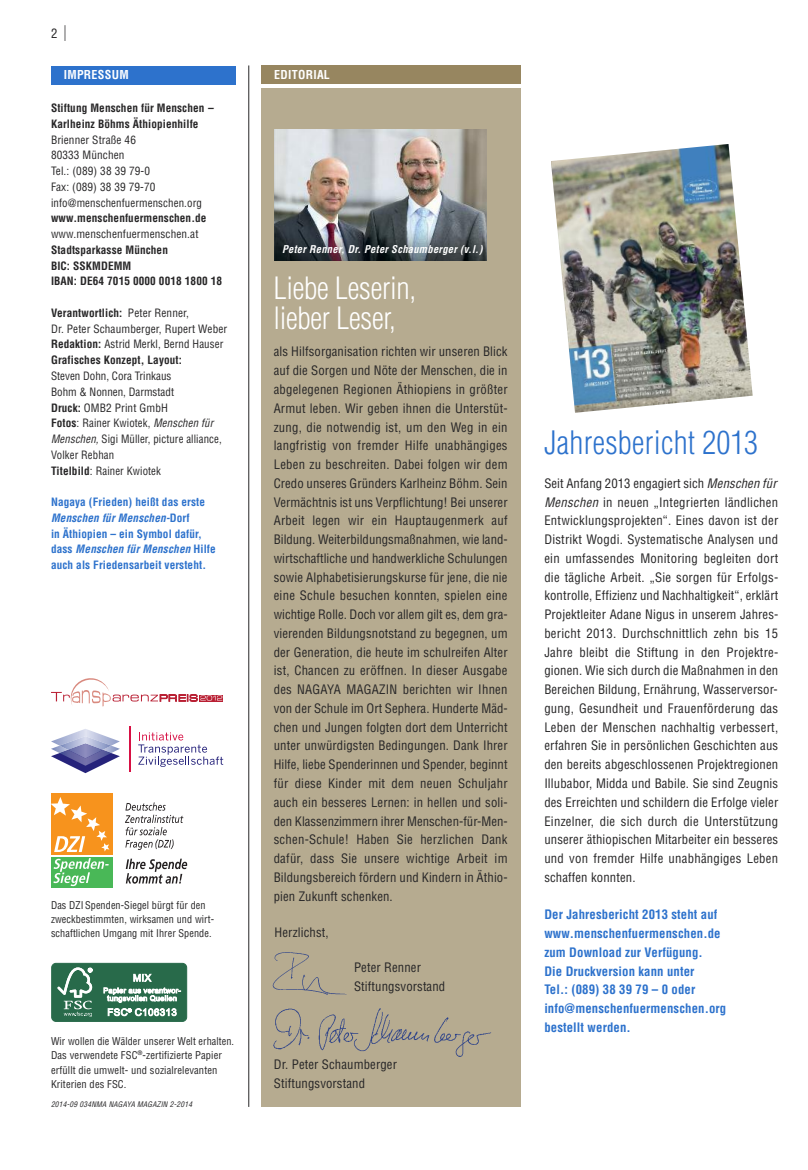
<style>
.page{position:relative;width:808px;height:1170px;background:#fff}
.page>*{position:absolute;margin:0;border:0;box-sizing:border-box;transform-origin:0 0}
.t1{font:300 condensed 31.5px "Helvetica";letter-spacing:.01em;color:#2d72cc}
.t2{font:300 condensed 30px/30px "Helvetica";letter-spacing:-.01em;color:#fff}
.t3{font:condensed 12.75px/18.8px "Helvetica";letter-spacing:.01em;color:#272627}
.t4{font:700 condensed 12.75px/18.8px "Helvetica";letter-spacing:.01em;color:#2d72cc}
.t5{font:700 condensed 12px "Helvetica";letter-spacing:.025em;color:#fff}
.t6{font:condensed 11.25px/15.8px "Helvetica";letter-spacing:.01em;color:#272627}
.t7{font:700 condensed 11.25px/15.8px "Helvetica";letter-spacing:.01em;color:#272627}
.t8{font:700 condensed 11.25px/15.8px "Helvetica";letter-spacing:.01em;color:#2d72cc}
.t9{font:condensed 10.5px/14.2px "Helvetica";letter-spacing:.01em;color:#272627}
.t10{font:italic 700 condensed 10.5px "Helvetica";letter-spacing:.03em;color:#fff}
.t11{font:italic condensed 7.5px "Helvetica";letter-spacing:.03em;color:#272627}
.s1{font-size:15.75px}
.s2{font-style:italic}
.s3{font-weight:700}
</style>
<div class="page">
<div style="left:51px;top:66px;width:185px;height:18px;background:#2d72cc"></div>
<hr style="left:248px;top:65px;width:1px;height:1041px;background:#272627">
<svg style="left:125px;top:802px;width:58px;height:47px"></svg>
<div style="left:51px;top:793px;width:62px;height:62px;background:#f7931d"></div>
<div style="left:51px;top:856px;width:62px;height:31px;background:#49b857"></div>
<svg style="left:53px;top:858px;width:56px;height:28px"></svg>
<svg style="left:51px;top:797px;width:58px;height:55px"></svg>
<svg style="left:126px;top:858px;width:61px;height:25px"></svg>
<svg style="left:51px;top:678px;width:171px;height:28px"></svg>
<svg style="left:51px;top:729px;width:69px;height:44px"></svg>
<img style="left:60px;top:736px;width:51px;height:13px">
<img style="left:68px;top:743px;width:35px;height:15px">
<svg style="left:138px;top:732px;width:85px;height:34px"></svg>
<hr style="left:129px;top:726px;width:1px;height:45px;background:#d71044">
<div style="left:52px;top:963px;width:135px;height:58px;background:#286a4a;border-radius:4px"></div>
<div style="left:51px;top:962px;width:136px;height:59px;border:1px solid #286a4a;border-radius:4px"></div>
<svg style="left:57px;top:967px;width:35px;height:49px"></svg>
<svg style="left:104px;top:973px;width:77px;height:29px"></svg>
<svg style="left:108px;top:1008px;width:69px;height:8px"></svg>
<div style="left:261px;top:88px;width:260px;height:1018px;background:#b6ab90"></div>
<div style="left:261px;top:65px;width:260px;height:19px;background:#978660"></div>
<img style="left:274px;top:130px;width:213px;height:131px">
<img style="left:272px;top:952px;width:75px;height:43px">
<img style="left:273px;top:1008px;width:218px;height:49px">
<img style="left:551px;top:144px;width:202px;height:269px">
<p class="t3" style="left:51px;top:24px;width:17px">2 <span class="s1">|</span></p>
<p class="t5" style="left:64px;top:68px;width:67px">IMPRESSUM</p>
<p class="t7" style="left:51px;top:100px;width:164px">Stiftung Menschen für Menschen <span class="s2">–<br></span>Karlheinz Böhms Äthiopienhilfe</p>
<p class="t6" style="left:51px;top:132px;width:152px">Brienner Straße 46<br>80333 München<br>Tel.: (089) 38 39 79-0<br>Fax: (089) 38 39 79-70 info@menschenfuermenschen.org</p>
<p class="t7" style="left:51px;top:211px;width:157px">www.menschenfuermenschen.de</p>
<p class="t6" style="left:51px;top:226px;width:149px">www.menschenfuermenschen.at</p>
<p class="t7" style="left:51px;top:242px;width:173px">Stadtsparkasse München<br>BIC: SSKMDEMM<br>IBAN: DE64 7015 0000 0018 1800 18</p>
<p class="t6" style="left:51px;top:305px;width:178px"><span class="s3">Verantwortlich:</span> Peter Renner,<br>Dr. Peter Schaumberger, Rupert Weber <span class="s3">Redaktion:</span> Astrid Merkl, Bernd Hauser <span class="s3">Grafisches Konzept, Layout:</span></p>
<p class="t6" style="left:51px;top:368px;width:172px">Steven Dohn, Cora Trinkaus<br>Bohm &amp; Nonnen, Darmstadt<br><span class="s3">Druck:</span> OMB2 Print GmbH<br><span class="s3">Fotos</span>: Rainer Kwiotek, <span class="s2">Menschen für<br>Menschen,</span> Sigi Müller, picture alliance,<br>Volker Rebhan<br><span class="s3">Titelbild</span>: Rainer Kwiotek</p>
<p class="t8" style="left:51px;top:494px;width:166px">Nagaya (Frieden) heißt das erste<br><span class="s2">Menschen für Menschen-</span>Dorf<br>in Äthiopien – ein Symbol dafür, dass <span class="s2">Menschen für Menschen</span> Hilfe auch als Friedensarbeit versteht.</p>
<p class="t9" style="left:51px;top:897px;width:165px">Das DZI Spenden-Siegel bürgt für den zweckbestimmten, wirksamen und wirt&shy;schaftlichen Umgang mit Ihrer Spende.</p>
<p class="t9" style="left:51px;top:1034px;width:185px">Wir wollen die Wälder unserer Welt erhalten.<br>Das verwendete FSC<sup>®</sup>-zertifizierte Papier erfüllt die umwelt- und sozialrelevanten Kriterien des FSC.</p>
<p class="t11" style="left:51px;top:1099px;width:143px">2014-09 034NMA NAGAYA MAGAZIN 2-2014</p>
<p class="t5" style="left:274px;top:68px;width:57px">EDITORIAL</p>
<p class="t10" style="left:282px;top:243px;width:202px">Peter Renner, Dr. Peter Schaumberger (v.l.)</p>
<h2 class="t2" style="left:273px;top:273px;width:144px">Liebe Leserin, lieber Leser,</h2>
<p class="t3" style="left:274px;top:342px;width:236px;text-align:justify">als Hilfsorganisation richten wir unseren Blick auf die Sorgen und Nöte der Menschen, die in abgelegenen Regionen Äthiopiens in größter Armut leben. Wir geben ihnen die Unterstüt&shy;zung, die notwendig ist, um den Weg in ein langfristig von fremder Hilfe unabhängiges Leben zu beschreiten. Dabei folgen wir dem Credo unseres Gründers Karlheinz Böhm. Sein Vermächtnis ist uns Verpflichtung! Bei unserer Arbeit legen wir ein Hauptaugenmerk auf Bildung. Weiterbildungsmaßnahmen, wie land&shy;wirtschaftliche und handwerkliche Schulungen sowie Alphabetisierungskurse für jene, die nie eine Schule besuchen konnten, spielen eine wichtige Rolle. Doch vor allem gilt es, dem gra&shy;vierenden Bildungsnotstand zu begegnen, um der Generation, die heute im schulreifen Alter ist, Chancen zu eröffnen. In dieser Ausgabe des NAGAYA MAGAZIN berichten wir Ihnen von der Schule im Ort Sephera. Hunderte Mäd&shy;chen und Jungen folgten dort dem Unterricht unter unwürdigsten Bedingungen. Dank Ihrer Hilfe, liebe Spenderinnen und Spender, beginnt für diese Kinder mit dem neuen Schuljahr auch ein besseres Lernen: in hellen und soli&shy;den Klassenzimmern ihrer Menschen-für-Men&shy;schen-Schule! Haben Sie herzlichen Dank dafür, dass Sie unsere wichtige Arbeit im Bildungsbereich fördern und Kindern in Äthio&shy;pien Zukunft schenken.</p>
<p class="t3" style="left:274px;top:923px;width:56px">Herzlichst,</p>
<p class="t3" style="left:354px;top:958px;width:93px">Peter Renner<br>Stiftungsvorstand</p>
<p class="t3" style="left:274px;top:1055px;width:125px">Dr. Peter Schaumberger<br>Stiftungsvorstand</p>
<h1 class="t1" style="left:544px;top:425px;width:215px">Jahresbericht 2013</h1>
<p class="t3" style="left:544px;top:474px;width:236px">Seit Anfang 2013 engagiert sich <span class="s2">Menschen für Menschen</span> in neuen „Integrierten ländlichen Entwicklungsprojekten“. Eines davon ist der Distrikt Wogdi. Systematische Analysen und ein umfassendes Monitoring begleiten dort die tägliche Arbeit. „Sie sorgen für Erfolgs&shy;kontrolle, Effizienz und Nachhaltigkeit“, erklärt Projektleiter Adane Nigus in unserem Jahres&shy;bericht 2013. Durchschnittlich zehn bis 15<br>Jahre bleibt die Stiftung in den Projektre&shy;gionen. Wie sich durch die Maßnahmen in den Bereichen Bildung, Ernährung, Wasserversor&shy;gung, Gesundheit und Frauenförderung das Leben der Menschen nachhaltig verbessert, erfahren Sie in persönlichen Geschichten aus den bereits abgeschlossenen Projektregionen Illubabor, Midda und Babile. Sie sind Zeugnis des Erreichten und schildern die Erfolge vieler Einzelner, die sich durch die Unterstützung unserer äthiopischen Mitarbeiter ein besseres und von fremder Hilfe unabhängiges Leben schaffen konnten.</p>
<p class="t4" style="left:544px;top:905px;width:183px">Der Jahresbericht 2013 steht auf www.menschenfuermenschen.de zum Download zur Verfügung.<br>Die Druckversion kann unter<br>Tel.: (089) 38 39 79 – 0 oder info@menschenfuermenschen.org bestellt werden.</p>
</div>
